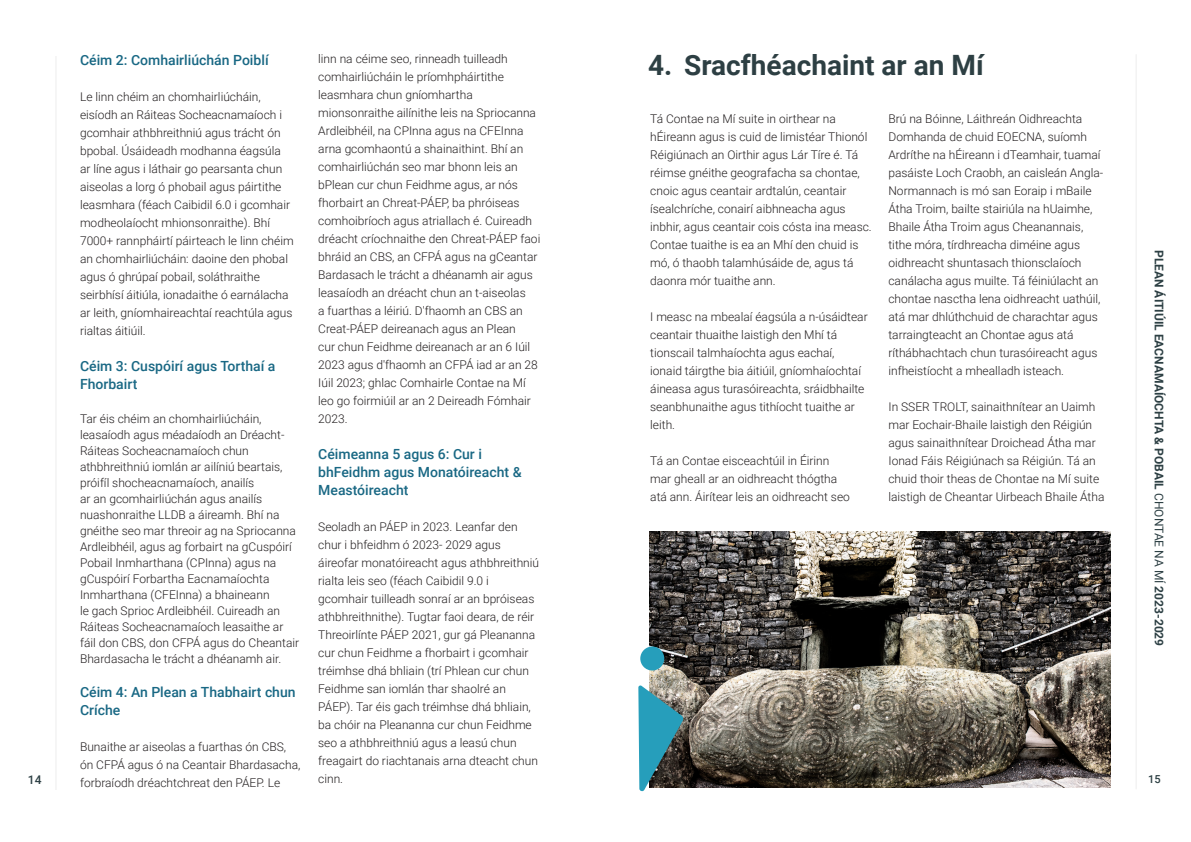
<style>
.page{position:relative;width:1191px;height:842px;background:#fff}
.page>*{position:absolute;margin:0;border:0;box-sizing:border-box;transform-origin:0 0}
.SUPER_HEADING111{font:700 28px "Roboto";color:#2d3f43}
.USE_FOR_MAIN_BODY{font:500 14px/18px "Roboto";color:#196884}
.USE_FOR_MAIN_BODY-2{font:300 12px/18px "Roboto";color:#231f20}
.Paragraph_Style_4{font:300 12px/16px "Roboto";color:#231f20}
.t1{font:700 12px "Roboto";color:#2d4044}
.t2{font:500 12px "Roboto";color:#2d4044}
.t3{font:500 11px "Roboto";color:#2d4044}
.s1{font-weight:400}
</style>
<div class="page">
<img style="left:649px;top:531px;width:462px;height:257px">
<svg style="left:638px;top:685px;width:45px;height:107px;background:#488693"></svg>
<div style="left:640px;top:646px;width:24px;height:25px;background:#269ebb;border-radius:50%"></div>
<hr style="left:55px;top:56px;width:2px;height:734px;background:#f3f3f3">
<hr style="left:1135px;top:55px;width:1px;height:734px;background:#f3f3f3">
<p class="SUPER_HEADING111" style="left:648px;top:45px;width:337px">4. Sracfhéachaint ar an Mí</p>
<p class="USE_FOR_MAIN_BODY-2" style="left:650px;top:109px;width:223px">Tá Contae na Mí suite in oirthear na hÉireann agus is cuid de limistéar Thionól Réigiúnach an Oirthir agus Lár Tíre é. Tá réimse gnéithe geografacha sa chontae, cnoic agus ceantair ardtalún, ceantair ísealchríche, conairí aibhneacha agus inbhir, agus ceantair cois cósta ina measc.<br>Contae tuaithe is ea an Mhí den chuid is mó, ó thaobh talamhúsáide de, agus tá daonra mór tuaithe ann.</p>
<p class="USE_FOR_MAIN_BODY-2" style="left:650px;top:307px;width:219px">I measc na mbealaí éagsúla a n-úsáidtear ceantair thuaithe laistigh den Mhí tá tionscail talmhaíochta agus eachaí, ionaid táirgthe bia áitiúil, gníomhaíochtaí áineasa agus turasóireachta, sráidbhailte seanbhunaithe agus tithíocht tuaithe ar leith.</p>
<p class="USE_FOR_MAIN_BODY-2" style="left:650px;top:451px;width:201px">Tá an Contae eisceachtúil in Éirinn mar gheall ar an oidhreacht thógtha atá ann. Áirítear leis an oidhreacht seo</p>
<p class="USE_FOR_MAIN_BODY" style="left:80px;top:50px;width:190px">Céim 2: Comhairliúchán Poiblí</p>
<p class="USE_FOR_MAIN_BODY-2" style="left:80px;top:87px;width:215px">Le linn chéim an chomhairliúcháin, eisíodh an Ráiteas Socheacnamaíoch i gcomhair athbhreithniú agus trácht ón bpobal. Úsáideadh modhanna éagsúla ar líne agus i láthair go pearsanta chun aiseolas a lorg ó phobail agus páirtithe leasmhara (féach Caibidil 6.0 i gcomhair modheolaíocht mhionsonraithe). Bhí 7000+ rannpháirtí páirteach le linn chéim an chomhairliúcháin: daoine den phobal agus ó ghrúpaí pobail, soláthraithe seirbhísí áitiúla, ionadaithe ó earnálacha ar leith, gníomhaireachtaí reachtúla agus rialtas áitiúil.</p>
<p class="USE_FOR_MAIN_BODY" style="left:80px;top:356px;width:197px">Céim 3: Cuspóirí agus Torthaí a<br>Fhorbairt</p>
<p class="Paragraph_Style_4" style="left:80px;top:410px;width:221px">Tar éis chéim an chomhairliúcháin, leasaíodh agus méadaíodh an Dréacht-Ráiteas Socheacnamaíoch chun athbhreithniú iomlán ar ailíniú beartais, próifíl shocheacnamaíoch, anailís<br>ar an gcomhairliúchán agus anailís nuashonraithe LLDB a áireamh. Bhí na gnéithe seo mar threoir ag na Spriocanna Ardleibhéil, agus ag forbairt na gCuspóirí Pobail Inmharthana (CPInna) agus na gCuspóirí Forbartha Eacnamaíochta Inmharthana (CFEInna) a bhaineann<br>le gach Sprioc Ardleibhéil. Cuireadh an Ráiteas Socheacnamaíoch leasaithe ar fáil don CBS, don CFPÁ agus do Cheantair Bhardasacha le trácht a dhéanamh air.</p>
<p class="USE_FOR_MAIN_BODY" style="left:80px;top:682px;width:217px">Céim 4: An Plean a Thabhairt chun<br>Críche</p>
<p class="USE_FOR_MAIN_BODY-2" style="left:80px;top:737px;width:222px">Bunaithe ar aiseolas a fuarthas ón CBS, ón CFPÁ agus ó na Ceantair Bhardasacha, forbraíodh dréachtchreat den PÁEP. Le</p>
<p class="USE_FOR_MAIN_BODY-2" style="left:318px;top:49px;width:224px">linn na céime seo, rinneadh tuilleadh comhairliúcháin le príomhpháirtithe leasmhara chun gníomhartha mionsonraithe ailínithe leis na Spriocanna Ardleibhéil, na CPInna agus na CFEInna arna gcomhaontú a shainaithint. Bhí an comhairliúchán seo mar bhonn leis an bPlean cur chun Feidhme agus, ar nós fhorbairt an Chreat-PÁEP, ba phróiseas comhoibríoch agus atriallach é. Cuireadh dréacht críochnaithe den Chreat-PÁEP faoi bhráid an CBS, an CFPÁ agus na gCeantar Bardasach le trácht a dhéanamh air agus leasaíodh an dréacht chun an t-aiseolas<br>a fuarthas a léiriú. D'fhaomh an CBS an Creat-PÁEP deireanach agus an Plean<br>cur chun Feidhme deireanach ar an 6 Iúil 2023 agus d'fhaomh an CFPÁ iad ar an 28<br>Iúil 2023; ghlac Comhairle Contae na Mí leo go foirmiúil ar an 2 Deireadh Fómhair 2023.</p>
<p class="USE_FOR_MAIN_BODY" style="left:318px;top:445px;width:205px">Céimeanna 5 agus 6: Cur i bhFeidhm agus Monatóireacht &amp;<br>Meastóireacht</p>
<p class="USE_FOR_MAIN_BODY-2" style="left:318px;top:517px;width:222px">Seoladh an PÁEP in 2023. Leanfar den chur i bhfeidhm ó 2023- 2029 agus áireofar monatóireacht agus athbhreithniú rialta leis seo (féach Caibidil 9.0 i gcomhair tuilleadh sonraí ar an bpróiseas athbhreithnithe). Tugtar faoi deara, de réir Threoirlínte PÁEP 2021, gur gá Pleananna cur chun Feidhme a fhorbairt i gcomhair tréimhse dhá bhliain (trí Phlean cur chun Feidhme san iomlán thar shaolré an PÁEP). Tar éis gach tréimhse dhá bhliain, ba chóir na Pleananna cur chun Feidhme seo a athbhreithniú agus a leasú chun freagairt do riachtanais arna dteacht chun cinn.</p>
<p class="USE_FOR_MAIN_BODY-2" style="left:888px;top:109px;width:216px">Brú na Bóinne, Láithreán Oidhreachta Domhanda de chuid EOECNA, suíomh Ardríthe na hÉireann i dTeamhair, tuamaí pasáiste Loch Craobh, an caisleán Angla-Normannach is mó san Eoraip i mBaile Átha Troim, bailte stairiúla na hUaimhe, Bhaile Átha Troim agus Cheanannais, tithe móra, tírdhreacha diméine agus oidhreacht shuntasach thionsclaíoch canálacha agus muilte. Tá féiniúlacht an chontae nasctha lena oidhreacht uathúil, atá mar dhlúthchuid de charachtar agus tarraingteacht an Chontae agus atá ríthábhachtach chun turasóireacht agus infheistíocht a mhealladh isteach.</p>
<p class="USE_FOR_MAIN_BODY-2" style="left:888px;top:397px;width:217px">In SSER TROLT, sainaithnítear an Uaimh mar Eochair-Bhaile laistigh den Réigiún agus sainaithnítear Droichead Átha mar Ionad Fáis Réigiúnach sa Réigiún. Tá an chuid thoir theas de Chontae na Mí suite laistigh de Cheantar Uirbeach Bhaile Átha</p>
<p class="t1" style="left:1167px;top:250px;width:398px;rotate:90deg">PLEAN ÁITIÚIL EACNAMAÍOCHTA &amp; POBAIL <span class="s1">CHONTAE NA MÍ</span> 2023-2029</p>
<p class="t2" style="left:28px;top:771px;width:15px">14</p>
<p class="t3" style="left:1148px;top:772px;width:14px">15</p>
</div>
